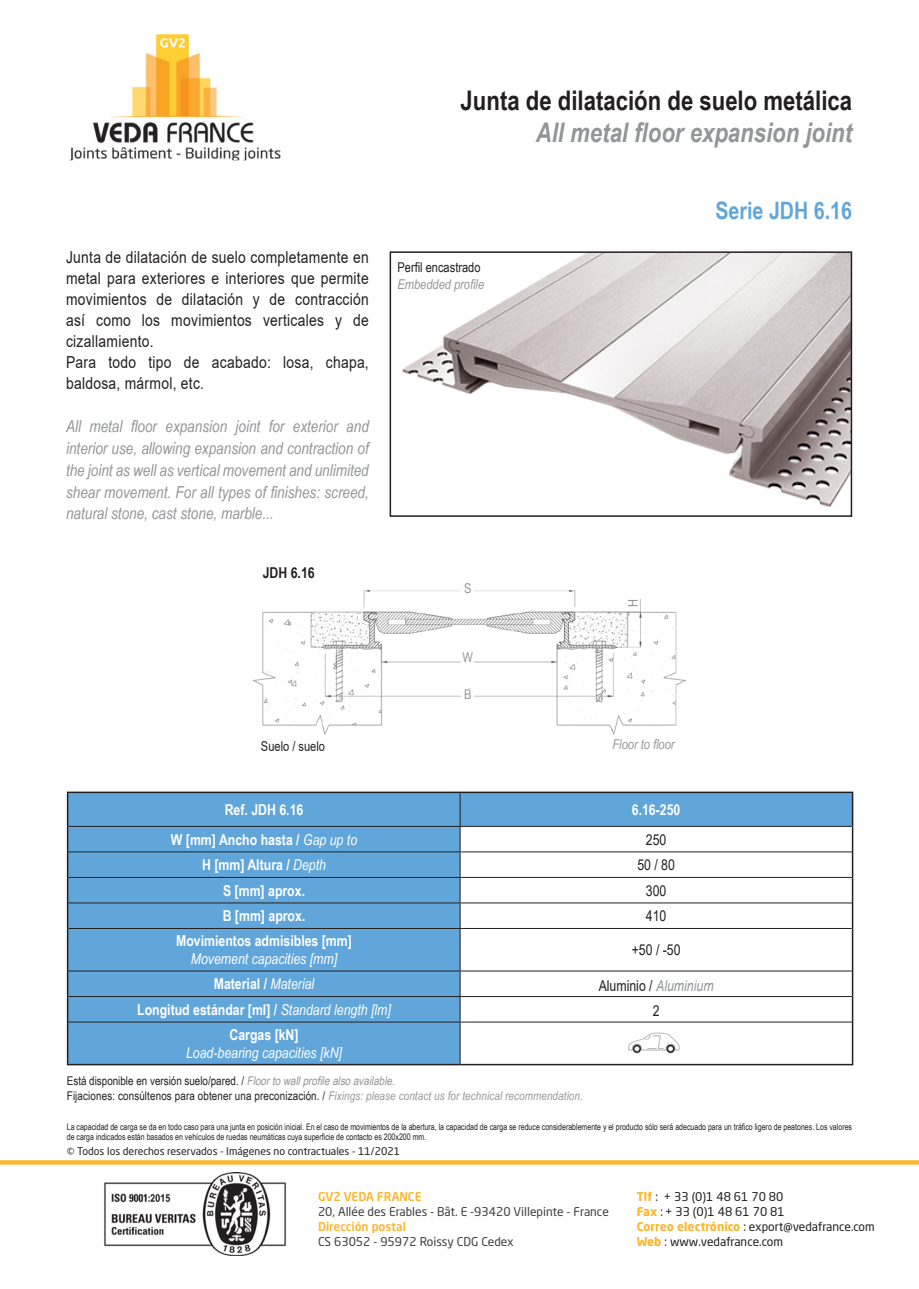
<style>
.page{position:relative;width:919px;height:1289px;background:#fff}
.page>*{position:absolute;margin:0;border:0;box-sizing:border-box;transform-origin:0 0}
.t1{font:700 27px "Arial Narrow";color:#231f20}
.t2{font:italic 700 27px "Arial Narrow";color:#939598}
.t3{font:700 24px "Arial Narrow";color:#61a6da}
.t4{font:16.5px/21px "Arial";letter-spacing:.02em;color:#231f20;scale:.84 1}
.t5{font:italic 16.5px/21.8px "Arial Narrow";color:#939598;text-align:justify}
.t6{font:700 15px "Arial Narrow";color:#fff}
.t7{font:italic 15px "Arial Narrow";color:#fff}
.t8{font:15px "Arial";color:#231f20;scale:.82 1}
.t9{font:700 15px "Arial Narrow";color:#231f20}
.t10{font:italic 13.5px "Arial Narrow";color:#939598}
.t11{font:13.5px "Arial Narrow";color:#231f20}
.t12{font:13.5px "Arial";color:#231f20;scale:.82 1}
.t13{font:13.5px "Arial Narrow";color:#939598}
.t14{font:12px/15px "Arial Narrow";letter-spacing:.01em;color:#231f20}
.t15{font:12px/15px "Neo Sans Std";color:#231f20}
.t16{font:12px "Neo Sans Std";color:#3e3e3f}
.t17{font:500 12px "Neo Sans Std";color:#fcb52c}
.t18{font:10.5px "Neo Sans Std";color:#231f20}
.t19{font:9px/10.5px "Arial Narrow";color:#231f20;scale:.95 1}
.s1{font-weight:400;font-style:italic}
.s2{font-style:italic;color:#939598}
.s3{font-weight:700;color:#fcb52c}
</style>
<div class="page">
<img style="left:69px;top:34px;width:212px;height:126px">
<svg style="left:0;top:1160px;width:918px;height:4px;background:#fcb836"></svg>
<img style="left:104px;top:1172px;width:182px;height:83px">
<img style="left:402px;top:254px;width:447px;height:253px">
<div style="left:389px;top:251px;width:463px;height:266px;border:2px solid #231f20"></div>
<svg style="left:68px;top:793px;width:783px;height:270px;fill:#61a6da"></svg>
<svg style="left:459px;top:971px;width:1px;height:50px"></svg>
<hr style="left:67px;top:791px;width:393px;height:2px;background:#231f20">
<hr style="left:67px;top:793px;width:1px;height:33px;background:#231f20">
<hr style="left:460px;top:791px;width:393px;height:2px;background:#231f20">
<hr style="left:851px;top:793px;width:2px;height:33px;background:#231f20">
<hr style="left:851px;top:826px;width:2px;height:25px;background:#231f20">
<hr style="left:851px;top:851px;width:2px;height:26px;background:#231f20">
<hr style="left:851px;top:877px;width:2px;height:25px;background:#231f20">
<svg style="left:67px;top:826px;width:1px;height:102px"></svg>
<hr style="left:851px;top:902px;width:2px;height:26px;background:#231f20">
<hr style="left:67px;top:928px;width:1px;height:43px;background:#231f20">
<hr style="left:851px;top:928px;width:2px;height:43px;background:#231f20">
<svg style="left:67px;top:971px;width:1px;height:51px"></svg>
<hr style="left:67px;top:1022px;width:1px;height:41px;background:#231f20">
<hr style="left:851px;top:1022px;width:2px;height:41px;background:#231f20">
<hr style="left:67px;top:1063px;width:393px;height:2px;background:#231f20">
<hr style="left:460px;top:1063px;width:393px;height:2px;background:#231f20">
<hr style="left:459px;top:793px;width:1px;height:33px;background:#231f20">
<hr style="left:68px;top:826px;width:392px;height:1px;background:#231f20">
<hr style="left:460px;top:826px;width:391px;height:1px;background:#231f20">
<hr style="left:68px;top:851px;width:392px;height:1px;background:#231f20">
<hr style="left:460px;top:851px;width:391px;height:1px;background:#231f20">
<hr style="left:68px;top:877px;width:392px;height:1px;background:#231f20">
<hr style="left:460px;top:877px;width:391px;height:1px;background:#231f20">
<hr style="left:68px;top:902px;width:392px;height:1px;background:#231f20">
<hr style="left:460px;top:902px;width:391px;height:1px;background:#231f20">
<svg style="left:459px;top:826px;width:1px;height:102px"></svg>
<hr style="left:68px;top:928px;width:392px;height:1px;background:#231f20">
<hr style="left:460px;top:928px;width:391px;height:1px;background:#231f20">
<hr style="left:459px;top:928px;width:1px;height:42px;background:#231f20">
<hr style="left:68px;top:970px;width:392px;height:1px;background:#231f20">
<hr style="left:460px;top:970px;width:391px;height:1px;background:#231f20">
<hr style="left:68px;top:996px;width:392px;height:1px;background:#231f20">
<hr style="left:460px;top:996px;width:391px;height:1px;background:#231f20">
<hr style="left:851px;top:971px;width:2px;height:25px;background:#231f20">
<hr style="left:851px;top:996px;width:2px;height:26px;background:#231f20">
<hr style="left:68px;top:1021px;width:392px;height:1px;background:#231f20">
<hr style="left:460px;top:1021px;width:391px;height:1px;background:#231f20">
<hr style="left:459px;top:1022px;width:1px;height:41px;background:#231f20">
<img style="left:625px;top:1030px;width:56px;height:23px">
<img style="left:253px;top:590px;width:433px;height:145px">
<div style="left:628px;top:596px;width:11px;height:12px;background:#fff"></div>
<div style="left:462px;top:582px;width:12px;height:11px;background:#fff"></div>
<div style="left:462px;top:652px;width:12px;height:11px;background:#fff"></div>
<div style="left:462px;top:689px;width:12px;height:11px;background:#fff"></div>
<h1 class="t1" style="left:460px;top:80px;width:393px">Junta de dilatación de suelo metálica</h1>
<h1 class="t2" style="left:535px;top:112px;width:318px">All metal floor expansion joint</h1>
<p class="t4" style="left:66px;top:247px;width:362px">Junta de dilatación de suelo completamente en metal para exteriores e interiores que permite movimientos de dilatación y de contracción así como los movimientos verticales y de cizallamiento.<br>Para todo tipo de acabado: losa, chapa, baldosa, mármol, etc.</p>
<p class="t5" style="left:66px;top:415px;width:304px">All metal floor expansion joint for exterior and interior use, allowing expansion and contraction of the joint as well as vertical movement and unlimited shear movement. For all types of finishes: screed, natural stone, cast stone, marble...</p>
<h3 class="t9" style="left:263px;top:561px;width:53px">JDH 6.16</h3>
<h3 class="t11" style="left:397px;top:258px;width:85px">Perfil encastrado</h3>
<h3 class="t10" style="left:397px;top:274px;width:88px">Embedded profile</h3>
<h3 class="t13" style="left:464px;top:578px;width:9px">S</h3>
<h3 class="t13" style="left:462px;top:647px;width:12px">W</h3>
<h3 class="t13" style="left:464px;top:684px;width:9px">B</h3>
<h3 class="t13" style="left:623px;top:606px;width:9px;rotate:-90deg">H</h3>
<h3 class="t12" style="left:261px;top:736px;width:80px">Suelo / suelo</h3>
<h3 class="t10" style="left:612px;top:735px;width:64px">Floor to floor</h3>
<h3 class="t6" style="left:225px;top:798px;width:80px">Ref. JDH 6.16</h3>
<h3 class="t6" style="left:631px;top:798px;width:50px">6.16-250</h3>
<h3 class="t6" style="left:171px;top:828px;width:188px">W [mm] Ancho hasta / <span class="s1">Gap up to</span></h3>
<h3 class="t8" style="left:645px;top:829px;width:27px">250</h3>
<h3 class="t6" style="left:202px;top:853px;width:125px">H [mm] Altura / <span class="s1">Depth</span></h3>
<h3 class="t8" style="left:637px;top:854px;width:47px">50 / 80</h3>
<h3 class="t6" style="left:223px;top:879px;width:84px">S [mm] aprox.</h3>
<h3 class="t8" style="left:645px;top:880px;width:27px">300</h3>
<h3 class="t6" style="left:223px;top:904px;width:84px">B [mm] aprox.</h3>
<h3 class="t8" style="left:645px;top:905px;width:27px">410</h3>
<h3 class="t6" style="left:176px;top:929px;width:177px">Movimientos admisibles [mm]</h3>
<h3 class="t7" style="left:191px;top:948px;width:148px">Movement capacities [mm]</h3>
<h3 class="t8" style="left:631px;top:939px;width:61px">+50 / -50</h3>
<h2 class="t3" style="left:715px;top:192px;width:138px">Serie JDH 6.16</h2>
<h3 class="t6" style="left:214px;top:972px;width:102px">Material / <span class="s1">Material</span></h3>
<h3 class="t8" style="left:598px;top:974px;width:142px">Aluminio / <span class="s2">Aluminium</span></h3>
<h3 class="t6" style="left:137px;top:998px;width:255px">Longitud estándar [ml] / <span class="s1">Standard length [lm]</span></h3>
<h3 class="t8" style="left:652px;top:1000px;width:10px">2</h3>
<h3 class="t6" style="left:229px;top:1023px;width:71px">Cargas [kN]</h3>
<h3 class="t7" style="left:186px;top:1042px;width:157px">Load-bearing capacities [kN]</h3>
<h3 class="t14" style="left:67px;top:1072px;width:517px">Está disponible en versión suelo/pared. / <span class="s2">Floortowallprofilealsoavailable.<br></span>Fijaciones: consúltenos para obtener una preconización. / <span class="s2">Fixings: please contact us for technical recommendation.</span></h3>
<p class="t19" style="left:67px;top:1120px;width:828px">La capacidad de carga se da en todo caso para una junta en posición inicial. En el caso de movimientos de la abertura, la capacidad de carga se reduce considerablemente y el producto sólo será adecuado para un tráfico ligero de peatones. Los valores de carga indicados están basados en vehículos de ruedas neumáticas cuya superficie de contacto es 200x200 mm.</p>
<p class="t18" style="left:67px;top:1144px;width:335px">© Todos los derechos reservados - Imágenes no contractuales - 11/2021</p>
<h3 class="t17" style="left:318px;top:1189px;width:105px">GV2 VEDA FRANCE</h3>
<h3 class="t16" style="left:318px;top:1204px;width:292px">20, Allée des Erables - Bât. E -93420 Villepinte - France</h3>
<h3 class="t17" style="left:318px;top:1219px;width:89px">Dirección postal</h3>
<h3 class="t16" style="left:318px;top:1234px;width:197px">CS 63052 - 95972 Roissy CDG Cedex</h3>
<h3 class="t15" style="left:636px;top:1189px;width:239px"><span class="s3">Tlf</span> : + 33 (0)1 48 61 70 80<br><span class="s3">Fax</span> : + 33 (0)1 48 61 70 81<br><span class="s3">Correo electrónico</span> : export@vedafrance.com<br><span class="s3">Web</span> : www.vedafrance.com</h3>
</div>
